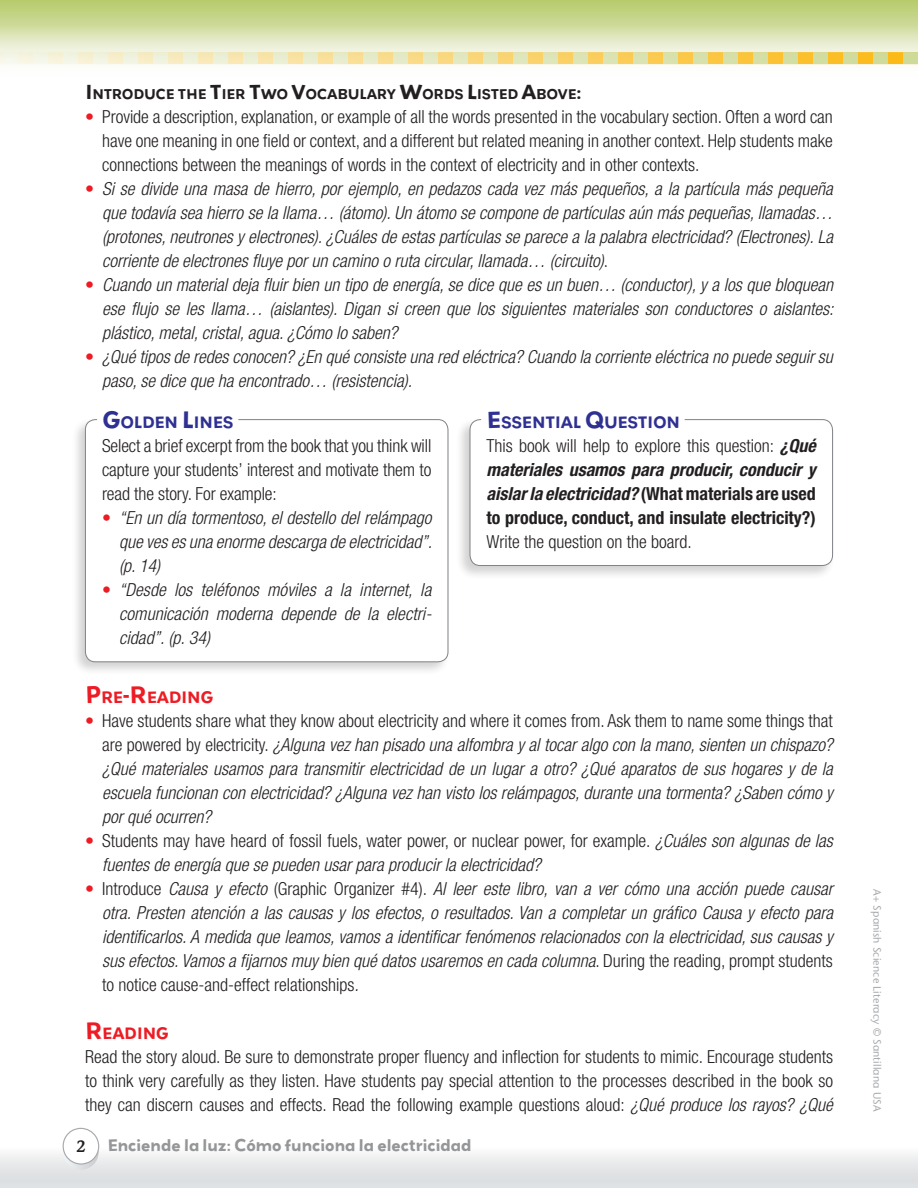
<style>
.page{position:relative;width:918px;height:1188px;background:#fff}
.page>*{position:absolute;margin:0;border:0;box-sizing:border-box;transform-origin:0 0}
.Párrafo_de_lista{font:italic 300 condensed 18px/24px "Helvetica Neue LT Std";color:#231f20;text-align:justify}
.Párrafo_de_lista-2{font:300 condensed 18px/24px "Helvetica Neue LT Std";color:#231f20;text-align:justify}
.t1{font:600 16.5px "Stone Informal";color:#231f20;scale:.95 1}
.t2{font:700 15px "Grenadine MVB";color:#949698}
.Párrafo_de_lista-3{font:700 14.7px "Grenadine MVB";letter-spacing:-.03em;color:#2e3092}
.Párrafo_de_lista-4{font:700 14.7px "Grenadine MVB";letter-spacing:-.02em;color:#ed1c24}
.Párrafo_de_lista-5{font:700 12.6px "Grenadine MVB";letter-spacing:-.03em;color:#231f20}
.t3{font:10.5px "Stane Sans";letter-spacing:.015em;color:#a7a9ac}
.s1{font-size:18px}
.s2{color:#ed1c24}
.s3{font-style:normal;color:#ed1c24}
.s4{font-style:normal}
.s5{font-size:21px}
.s6{font-weight:700;font-style:italic}
.s7{font-weight:700}
.s8{font-style:italic}
</style>
<div class="page">
<div style="left:0;top:1147px;width:918px;height:41px;background:linear-gradient(to bottom,#f9f8f9,#d7dadc)"></div>
<svg style="left:61px;top:1127px;width:40px;height:43px"></svg>
<div style="left:71px;top:417px;width:379px;height:259px;background:#231f20;opacity:.2"></div>
<div style="left:85px;top:419px;width:363px;height:243px;background:#fff;border:1px solid #808285;border-radius:10px"></div>
<div style="left:455px;top:417px;width:380px;height:163px;background:#231f20;opacity:.2"></div>
<div style="left:470px;top:419px;width:363px;height:147px;background:#fff;border:1px solid #808285;border-radius:10px"></div>
<svg style="left:0;top:0;width:918px;height:65px;background:#d2dea3"></svg>
<svg style="left:0;top:52px;width:918px;height:12px;background:#eedf9d"></svg>
<p class="Párrafo_de_lista-5" style="left:85px;top:85px;width:498px"><span class="s1">I</span> NTRODUCE THE <span class="s1">T</span>IER <span class="s1">T</span>WO <span class="s1">V</span>OCABULARY <span class="s1">W</span>ORDS <span class="s1">L</span>ISTED <span class="s1">A</span>BOVE<span class="s1">:</span></p>
<p class="Párrafo_de_lista-2" style="left:102px;top:105px;width:732px;text-indent:-17px"><span class="s2">•</span> Provide a description, explanation, or example of all the words presented in the vocabulary section. Often a word can have one meaning in one field or context, and a different but related meaning in another context. Help students make connections between the meanings of words in the context of electricity and in other contexts.</p>
<p class="Párrafo_de_lista" style="left:102px;top:177px;width:732px;text-indent:-17px"><span class="s3">•</span> Si se divide una masa de hierro, por ejemplo, en pedazos cada vez más pequeños, a la partícula más pequeña que todavía sea hierro se la llama… (átomo). Un átomo se compone de partículas aún más pequeñas, llamadas… (protones, neutrones y electrones). ¿Cuáles de estas partículas se parece a la palabra electricidad? (Electrones). La corriente de electrones fluye por un camino o ruta circular, llamada… (circuito)<span class="s4">.</span></p>
<p class="Párrafo_de_lista" style="left:102px;top:273px;width:733px;text-indent:-17px"><span class="s3">•</span> Cuando un material deja fluir bien un tipo de energía, se dice que es un buen… (conductor), y a los que bloquean ese flujo se les llama… (aislantes). Digan si creen que los siguientes materiales son conductores o aislantes: plástico, metal, cristal, agua. ¿Cómo lo saben?</p>
<p class="Párrafo_de_lista" style="left:102px;top:345px;width:732px;text-indent:-17px"><span class="s3">•</span> ¿Qué tipos de redes conocen? ¿En qué consiste una red eléctrica? Cuando la corriente eléctrica no puede seguir su paso, se dice que ha encontrado… (resistencia).</p>
<p class="Párrafo_de_lista-3" style="left:102px;top:412px;width:133px"><span class="s5">G</span>OLDEN <span class="s5">L</span>INES</p>
<p class="Párrafo_de_lista-2" style="left:102px;top:434px;width:331px">Select a brief excerpt from the book that you think will capture your students’ interest and motivate them to read the story. For example:</p>
<p class="Párrafo_de_lista" style="left:119px;top:506px;width:315px;text-indent:-17px"><span class="s3">•</span> “En un día tormentoso, el destello del relámpago que ves es una enorme descarga de electricidad”. (p. 14)</p>
<p class="Párrafo_de_lista" style="left:119px;top:578px;width:314px;text-indent:-17px"><span class="s3">•</span> “Desde los teléfonos móviles a la internet, la comunicación moderna depende de la electri&shy;cidad”. (p. 34)</p>
<p class="Párrafo_de_lista-3" style="left:487px;top:412px;width:195px"><span class="s5">E</span>SSENTIAL <span class="s5">Q</span>UESTION</p>
<p class="Párrafo_de_lista-2" style="left:487px;top:434px;width:331px">This book will help to explore this question: <span class="s6">¿Qué materiales usamos para producir, conducir y aislar la electricidad?</span> <span class="s7">(What materials are used to produce, conduct, and insulate electricity?)<br></span>Write the question on the board.</p>
<p class="Párrafo_de_lista-4" style="left:85px;top:687px;width:130px"><span class="s5">P</span>RE<span class="s5">-R</span>EADING</p>
<p class="Párrafo_de_lista" style="left:102px;top:710px;width:732px;text-indent:-17px"><span class="s3">•</span> <span class="s4">Have students share what they know about electricity and where it comes from. Ask them to name some things that are powered by electricity.</span> ¿Alguna vez han pisado una alfombra y al tocar algo con la mano, sienten un chispazo? ¿Qué materiales usamos para transmitir electricidad de un lugar a otro? ¿Qué aparatos de sus hogares y de la escuela funcionan con electricidad? ¿Alguna vez han visto los relámpagos, durante una tormenta? ¿Saben cómo y por qué ocurren?</p>
<p class="Párrafo_de_lista" style="left:102px;top:830px;width:732px;text-indent:-17px"><span class="s3">•</span> <span class="s4">Students may have heard of fossil fuels, water power, or nuclear power, for example.</span> ¿Cuáles son algunas de las fuentes de energía que se pueden usar para producir la electricidad?</p>
<p class="Párrafo_de_lista" style="left:102px;top:878px;width:732px;text-indent:-17px"><span class="s3">•</span> <span class="s4">Introduce</span> Causa y efecto <span class="s4">(Graphic Organizer #4).</span> Al leer este libro, van a ver cómo una acción puede causar otra. Presten atención a las causas y los efectos, o resultados. Van a completar un gráfico Causa y efecto para identificarlos. A medida que leamos, vamos a identificar fenómenos relacionados con la electricidad, sus causas y sus efectos. Vamos a fijarnos muy bien qué datos usaremos en cada columna<span class="s4">. During the reading, prompt students to notice cause-and-effect relationships</span>.</p>
<p class="Párrafo_de_lista-4" style="left:85px;top:1023px;width:86px"><span class="s5">R</span>EADING</p>
<p class="Párrafo_de_lista-2" style="left:85px;top:1045px;width:750px">Read the story aloud. Be sure to demonstrate proper fluency and inflection for students to mimic. Encourage students to think very carefully as they listen. Have students pay special attention to the processes described in the book so they can discern causes and effects. Read the following example questions aloud: <span class="s8">¿Qué produce los rayos? ¿Qué</span></p>
<p class="t1" style="left:76px;top:1136px;width:11px">2</p>
<p class="t2" style="left:107px;top:1134px;width:366px">Enciende la luz: Cómo funciona la electricidad</p>
<p class="t3" style="left:884px;top:889px;width:224px;rotate:90deg">A+ Spanish Science Literacy © Santillana USA</p>
</div>
